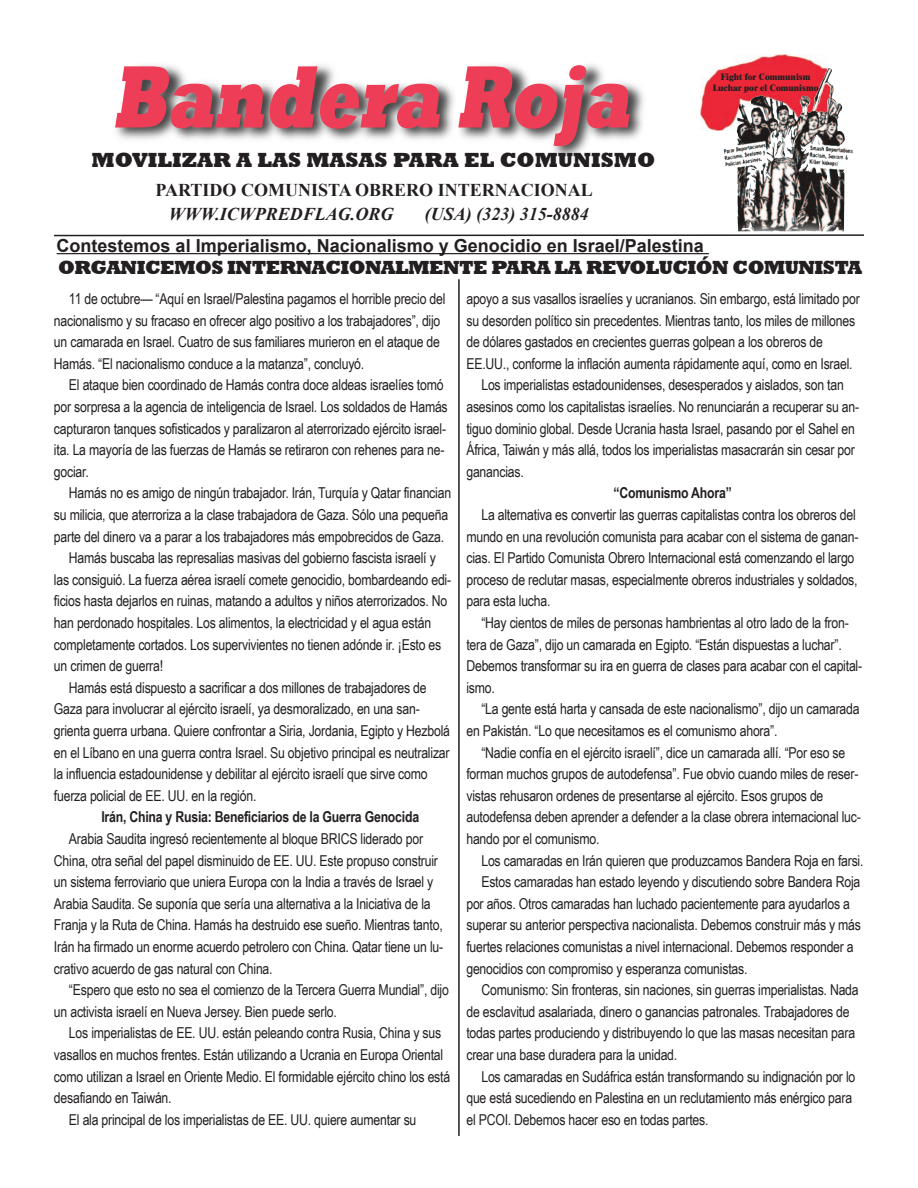
<style>
.page{position:relative;width:918px;height:1188px;background:#fff}
.page>*{position:absolute;margin:0;border:0;box-sizing:border-box;transform-origin:0 0}
.t1{font:italic 800 90px "Rockwell";color:#ee3d56;scale:.7 1}
.t2{font:800 21px "Rockwell";color:#231f20}
.t3{font:800 19.5px "Rockwell";letter-spacing:-.03em;color:#231f20}
.t4{font:700 18px "Arial";color:#231f20}
.t5{font:700 18px/24.9px "Times New Roman";color:#231f20}
.t6{font:italic 700 18px "Times New Roman";color:#231f20}
.t7{font:15px/21.6px "Arial Narrow";letter-spacing:-.015em;color:#231f20}
.t8{font:700 15px "Arial Narrow";letter-spacing:-.015em;color:#231f20}
.t9{font:800 9px/10.8px "Times";color:#231f20;text-align:center}
.s1{font-style:italic}
</style>
<div class="page">
<img style="left:116px;top:64px;width:528px;height:94px">
<svg style="left:700px;top:69px;width:153px;height:163px"></svg>
<img style="left:701px;top:54px;width:130px;height:76px">
<img style="left:725px;top:95px;width:42px;height:72px">
<hr style="left:54px;top:234px;width:810px;height:2px;background:#231f20">
<hr style="left:57px;top:253px;width:652px;height:1px;background:#231f20">
<hr style="left:458px;top:279px;width:2px;height:857px;background:#231f20">
<p class="t1" style="left:112px;top:42px;width:762px">Bandera Roja</p>
<p class="t2" style="left:91px;top:147px;width:565px">MOVILIZAR A LAS MASAS PARA EL COMUNISMO</p>
<p class="t5" style="left:169px;top:177px;width:425px;text-indent:-13px">PARTIDO COMUNISTA OBRERO INTERNACIONAL<br><span class="s1">WWW.ICWPREDFLAG.ORG</span></p>
<p class="t6" style="left:425px;top:204px;width:165px">(USA) (323) 315-8884</p>
<p class="t9" style="left:713px;top:72px;width:107px">Fight for Communism<br>Luchar por el Comunismo</p>
<p class="t4" style="left:57px;top:235px;width:649px">Contestemos al Imperialismo, Nacionalismo y Genocidio en Israel/Palestina</p>
<p class="t3" style="left:58px;top:255px;width:806px">ORGANICEMOS INTERNACIONALMENTE PARA LA REVOLUCIÓN COMUNISTA</p>
<p class="t7" style="left:466px;top:288px;width:395px">apoyo a sus vasallos israelíes y ucranianos. Sin embargo, está limitado por su desorden político sin precedentes. Mientras tanto, los miles de millones de dólares gastados en crecientes guerras golpean a los obreros de EE.UU., conforme la inflación aumenta rápidamente aquí, como en Israel.</p>
<p class="t7" style="left:466px;top:374px;width:394px;text-indent:15px">Los imperialistas estadounidenses, desesperados y aislados, son tan asesinos como los capitalistas israelíes. No renunciarán a recuperar su an&shy;tiguo dominio global. Desde Ucrania hasta Israel, pasando por el Sahel en África, Taiwán y más allá, todos los imperialistas masacrarán sin cesar por ganancias.</p>
<p class="t8" style="left:614px;top:484px;width:120px">“Comunismo Ahora”</p>
<p class="t7" style="left:466px;top:504px;width:394px;text-indent:15px">La alternativa es convertir las guerras capitalistas contra los obreros del mundo en una revolución comunista para acabar con el sistema de ganan&shy;cias. El Partido Comunista Obrero Internacional está comenzando el largo proceso de reclutar masas, especialmente obreros industriales y soldados, para esta lucha.</p>
<p class="t7" style="left:466px;top:612px;width:397px;text-indent:15px">“Hay cientos de miles de personas hambrientas al otro lado de la fron&shy;tera de Gaza”, dijo un camarada en Egipto. “Están dispuestas a luchar”.<br>Debemos transformar su ira en guerra de clases para acabar con el capital&shy;ismo.</p>
<p class="t7" style="left:466px;top:698px;width:395px;text-indent:15px">“La gente está harta y cansada de este nacionalismo”, dijo un camarada en Pakistán. “Lo que necesitamos es el comunismo ahora”.</p>
<p class="t7" style="left:466px;top:741px;width:396px;text-indent:15px">“Nadie confía en el ejército israelí”, dice un camarada allí. “Por eso se forman muchos grupos de autodefensa”. Fue obvio cuando miles de reser&shy;vistas rehusaron ordenes de presentarse al ejército. Esos grupos de autodefensa deben aprender a defender a la clase obrera internacional luc&shy;hando por el comunismo.</p>
<p class="t7" style="left:481px;top:849px;width:384px">Los camaradas en Irán quieren que produzcamos Bandera Roja en farsi.</p>
<p class="t7" style="left:466px;top:871px;width:396px;text-indent:15px">Estos camaradas han estado leyendo y discutiendo sobre Bandera Roja por años. Otros camaradas han luchado pacientemente para ayudarlos a superar su anterior perspectiva nacionalista. Debemos construir más y más fuertes relaciones comunistas a nivel internacional. Debemos responder a genocidios con compromiso y esperanza comunistas.</p>
<p class="t7" style="left:466px;top:979px;width:394px;text-indent:15px">Comunismo: Sin fronteras, sin naciones, sin guerras imperialistas. Nada de esclavitud asalariada, dinero o ganancias patronales. Trabajadores de todas partes produciendo y distribuyendo lo que las masas necesitan para crear una base duradera para la unidad.</p>
<p class="t7" style="left:466px;top:1065px;width:390px;text-indent:15px">Los camaradas en Sudáfrica están transformando su indignación por lo que está sucediendo en Palestina en un reclutamiento más enérgico para el PCOI. Debemos hacer eso en todas partes.</p>
<p class="t7" style="left:54px;top:288px;width:393px;text-indent:15px">11 de octubre— “Aquí en Israel/Palestina pagamos el horrible precio del nacionalismo y su fracaso en ofrecer algo positivo a los trabajadores”, dijo un camarada en Israel. Cuatro de sus familiares murieron en el ataque de Hamás. “El nacionalismo conduce a la matanza”, concluyó.</p>
<p class="t7" style="left:54px;top:374px;width:395px;text-indent:15px">El ataque bien coordinado de Hamás contra doce aldeas israelíes tomó por sorpresa a la agencia de inteligencia de Israel. Los soldados de Hamás capturaron tanques sofisticados y paralizaron al aterrorizado ejército israel&shy;ita. La mayoría de las fuerzas de Hamás se retiraron con rehenes para ne&shy;gociar.</p>
<p class="t7" style="left:54px;top:482px;width:399px;text-indent:15px">Hamás no es amigo de ningún trabajador. Irán, Turquía y Qatar financian su milicia, que aterroriza a la clase trabajadora de Gaza. Sólo una pequeña parte del dinero va a parar a los trabajadores más empobrecidos de Gaza.</p>
<p class="t7" style="left:54px;top:547px;width:399px;text-indent:15px">Hamás buscaba las represalias masivas del gobierno fascista israelí y las consiguió. La fuerza aérea israelí comete genocidio, bombardeando edi&shy;ficios hasta dejarlos en ruinas, matando a adultos y niños aterrorizados. No han perdonado hospitales. Los alimentos, la electricidad y el agua están completamente cortados. Los supervivientes no tienen adónde ir. ¡Esto es un crimen de guerra!</p>
<p class="t7" style="left:54px;top:677px;width:398px;text-indent:15px">Hamás está dispuesto a sacrificar a dos millones de trabajadores de Gaza para involucrar al ejército israelí, ya desmoralizado, en una san&shy;grienta guerra urbana. Quiere confrontar a Siria, Jordania, Egipto y Hezbolá en el Líbano en una guerra contra Israel. Su objetivo principal es neutralizar la influencia estadounidense y debilitar al ejército israelí que sirve como fuerza policial de EE. UU. en la región.</p>
<p class="t8" style="left:101px;top:808px;width:319px">Irán, China y Rusia: Beneficiarios de la Guerra Genocida</p>
<p class="t7" style="left:54px;top:828px;width:391px;text-indent:15px">Arabia Saudita ingresó recientemente al bloque BRICS liderado por China, otra señal del papel disminuido de EE. UU. Este propuso construir un sistema ferroviario que uniera Europa con la India a través de Israel y Arabia Saudita. Se suponía que sería una alternativa a la Iniciativa de la Franja y la Ruta de China. Hamás ha destruido ese sueño. Mientras tanto, Irán ha firmado un enorme acuerdo petrolero con China. Qatar tiene un lu&shy;crativo acuerdo de gas natural con China.</p>
<p class="t7" style="left:54px;top:979px;width:396px;text-indent:15px">“Espero que esto no sea el comienzo de la Tercera Guerra Mundial”, dijo un activista israelí en Nueva Jersey. Bien puede serlo.</p>
<p class="t7" style="left:54px;top:1022px;width:398px;text-indent:15px">Los imperialistas de EE. UU. están peleando contra Rusia, China y sus vasallos en muchos frentes. Están utilizando a Ucrania en Europa Oriental como utilizan a Israel en Oriente Medio. El formidable ejército chino los está desafiando en Taiwán.</p>
<p class="t7" style="left:69px;top:1109px;width:349px">El ala principal de los imperialistas de EE. UU. quiere aumentar su</p>
</div>
